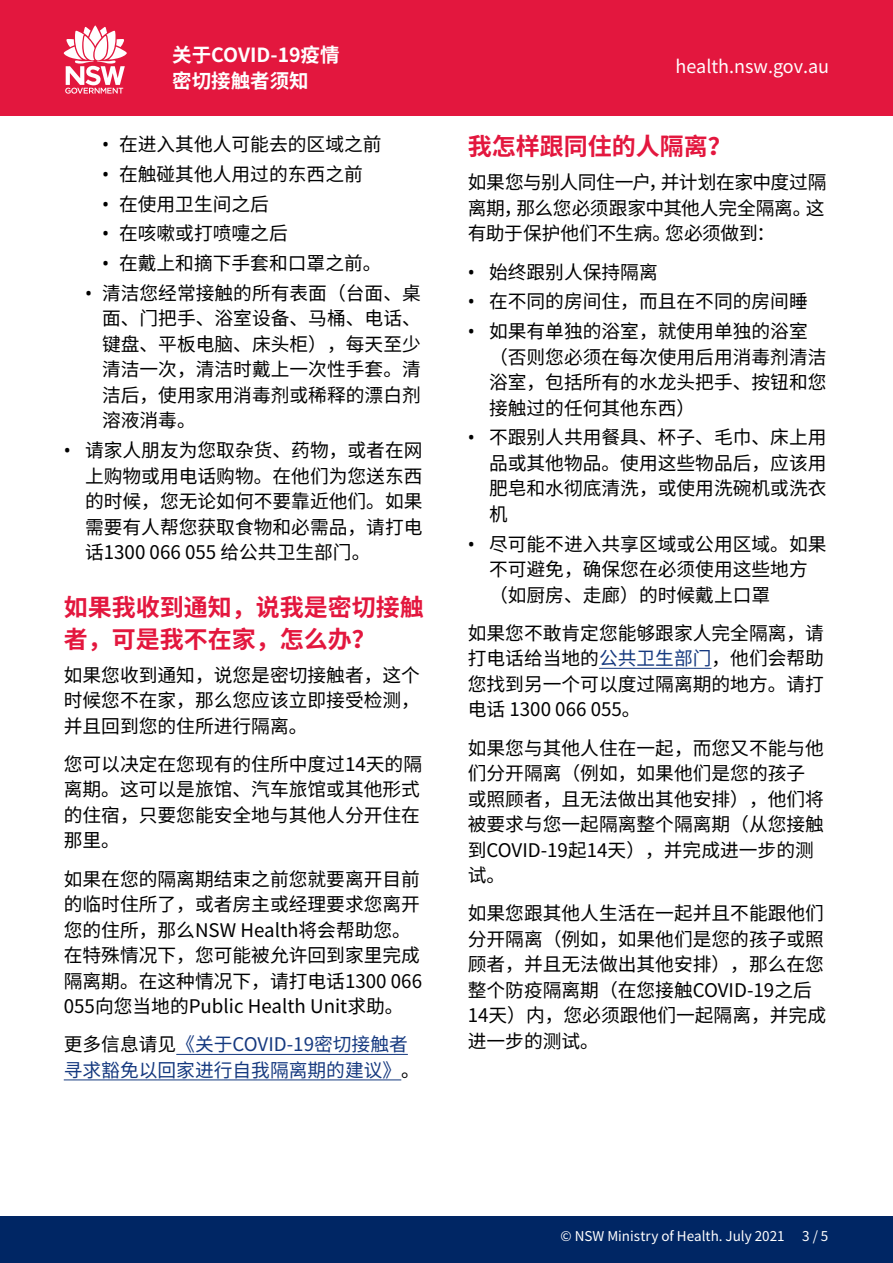
<style>
.page{position:relative;width:893px;height:1263px;background:#fff}
.page>*{position:absolute;margin:0;border:0;box-sizing:border-box;transform-origin:0 0}
._1_0_Heading_1{font:700 24px/31.5px "Noto Sans CJ Ksc";color:#e3173e}
.t1{font:700 19.5px/26.1px "Noto Sans CJ Ksc";color:#fff}
._3_0_Body{font:18.75px/25.5px "Noto Sans CJ Ksc";color:#000;text-align:justify}
._3_0_Body-2{font:18.75px/25.5px "Noto Sans CJ Ksc";color:#15397f}
.t2{font:18px "Noto Sans CJ Ksc";color:#fff}
.t3{font:13.5px "Noto Sans CJ Ksc";color:#fff}
.s1{font-family:"Noto Sans"}
.s2{color:#000}
.s3{color:#15397f}
</style>
<div class="page">
<div style="left:0;top:1216px;width:893px;height:47px;background:#002664"></div>
<div style="left:0;top:0;width:893px;height:116px;background:#e3173e"></div>
<svg style="left:64px;top:26px;width:63px;height:68px"></svg>
<hr style="left:176px;top:1054px;width:232px;height:1px;background:#15397f">
<hr style="left:64px;top:1080px;width:337px;height:1px;background:#15397f">
<hr style="left:599px;top:668px;width:112px;height:1px;background:#15397f">
<p class="t1" style="left:172px;top:43px;width:169px">关于COVID-19疫情密切接触者须知</p>
<p class="_3_0_Body" style="left:102px;top:132px;width:281px"><span class="s1">•</span> 在进入其他人可能去的区域之前</p>
<p class="_3_0_Body" style="left:102px;top:162px;width:262px"><span class="s1">•</span> 在触碰其他人用过的东西之前</p>
<p class="_3_0_Body" style="left:102px;top:191px;width:169px"><span class="s1">•</span> 在使用卫生间之后</p>
<p class="_3_0_Body" style="left:102px;top:221px;width:187px"><span class="s1">•</span> 在咳嗽或打喷嚏之后</p>
<p class="_3_0_Body" style="left:102px;top:251px;width:281px"><span class="s1">•</span> 在戴上和摘下手套和口罩之前。</p>
<p class="_3_0_Body" style="left:102px;top:281px;width:320px;text-indent:-17px"><span class="s1">•</span> 清洁您经常接触的所有表面（台面、桌面、门把手、浴室设备、马桶、电话、键盘、平板电脑、床头柜），每天至少清洁一次，清洁时戴上一次性手套。清洁后，使用家用消毒剂或稀释的漂白剂溶液消毒。</p>
<p class="_3_0_Body" style="left:85px;top:438px;width:339px;text-indent:-21px"><span class="s1">•</span> 请家人朋友为您取杂货、药物，或者在网上购物或用电话购物。在他们为您送东西的时候，您无论如何不要靠近他们。如果需要有人帮您获取食物和必需品，请打电话1300 066 055 给公共卫生部门。</p>
<p class="_1_0_Heading_1" style="left:64px;top:592px;width:362px">如果我收到通知，说我是密切接触者，可是我不在家，怎么办？</p>
<p class="_3_0_Body" style="left:64px;top:662px;width:358px">如果您收到通知，说您是密切接触者，这个时候您不在家，那么您应该立即接受检测，并且回到您的住所进行隔离。</p>
<p class="_3_0_Body" style="left:64px;top:752px;width:360px">您可以决定在您现有的住所中度过14天的隔离期。这可以是旅馆、汽车旅馆或其他形式的住宿，只要您能安全地与其他人分开住在那里。</p>
<p class="_3_0_Body" style="left:64px;top:866px;width:360px;text-align:left">如果在您的隔离期结束之前您就要离开目前的临时住所了，或者房主或经理要求您离开您的住所，那么NSW Health将会帮助您。在特殊情况下，您可能被允许回到家里完成隔离期。在这种情况下，请打电话1300 066<br>055向您当地的Public Health Unit求助。</p>
<p class="_3_0_Body-2" style="left:64px;top:1032px;width:358px"><span class="s2">更多信息请见</span>《关于COVID-19密切接触者寻求豁免以回家进行自我隔离期的建议》<span class="s2">。</span></p>
<p class="t2" style="left:676px;top:56px;width:155px">health.nsw.gov.au</p>
<p class="_1_0_Heading_1" style="left:468px;top:131px;width:265px">我怎样跟同住的人隔离？</p>
<p class="_3_0_Body" style="left:468px;top:170px;width:360px">如果您与别人同住一户，并计划在家中度过隔离期，那么您必须跟家中其他人完全隔离。这有助于保护他们不生病。您必须做到：</p>
<p class="_3_0_Body" style="left:468px;top:259px;width:192px"><span class="s1">•</span> 始终跟别人保持隔离</p>
<p class="_3_0_Body" style="left:468px;top:289px;width:342px"><span class="s1">•</span> 在不同的房间住，而且在不同的房间睡</p>
<p class="_3_0_Body" style="left:489px;top:319px;width:339px;text-align:left;text-indent:-21px"><span class="s1">•</span> 如果有单独的浴室，就使用单独的浴室（否则您必须在每次使用后用消毒剂清洁浴室，包括所有的水龙头把手、按钮和您接触过的任何其他东西）</p>
<p class="_3_0_Body" style="left:489px;top:425px;width:339px;text-indent:-21px"><span class="s1">•</span> 不跟别人共用餐具、杯子、毛巾、床上用品或其他物品。使用这些物品后，应该用肥皂和水彻底清洗，或使用洗碗机或洗衣机</p>
<p class="_3_0_Body" style="left:489px;top:531px;width:339px;text-align:left;text-indent:-21px"><span class="s1">•</span> 尽可能不进入共享区域或公用区域。如果不可避免，确保您在必须使用这些地方（如厨房、走廊）的时候戴上口罩</p>
<p class="_3_0_Body" style="left:468px;top:621px;width:358px">如果您不敢肯定您能够跟家人完全隔离，请打电话给当地的<span class="s3">公共卫生部门</span>，他们会帮助您找到另一个可以度过隔离期的地方。请打电话 1300 066 055。</p>
<p class="_3_0_Body" style="left:468px;top:735px;width:358px;text-align:left">如果您与其他人住在一起，而您又不能与他们分开隔离（例如，如果他们是您的孩子或照顾者，且无法做出其他安排），他们将被要求与您一起隔离整个隔离期（从您接触到COVID-19起14天），并完成进一步的测试。</p>
<p class="_3_0_Body" style="left:468px;top:901px;width:360px;text-align:left">如果您跟其他人生活在一起并且不能跟他们分开隔离（例如，如果他们是您的孩子或照顾者，并且无法做出其他安排），那么在您整个防疫隔离期（在您接触COVID-19之后<br>14天）内，您必须跟他们一起隔离，并完成进一步的测试。</p>
<p class="t3" style="left:561px;top:1228px;width:226px">© NSW Ministry of Health. July 2021</p>
<p class="t3" style="left:802px;top:1228px;width:28px">3 / 5</p>
</div>
